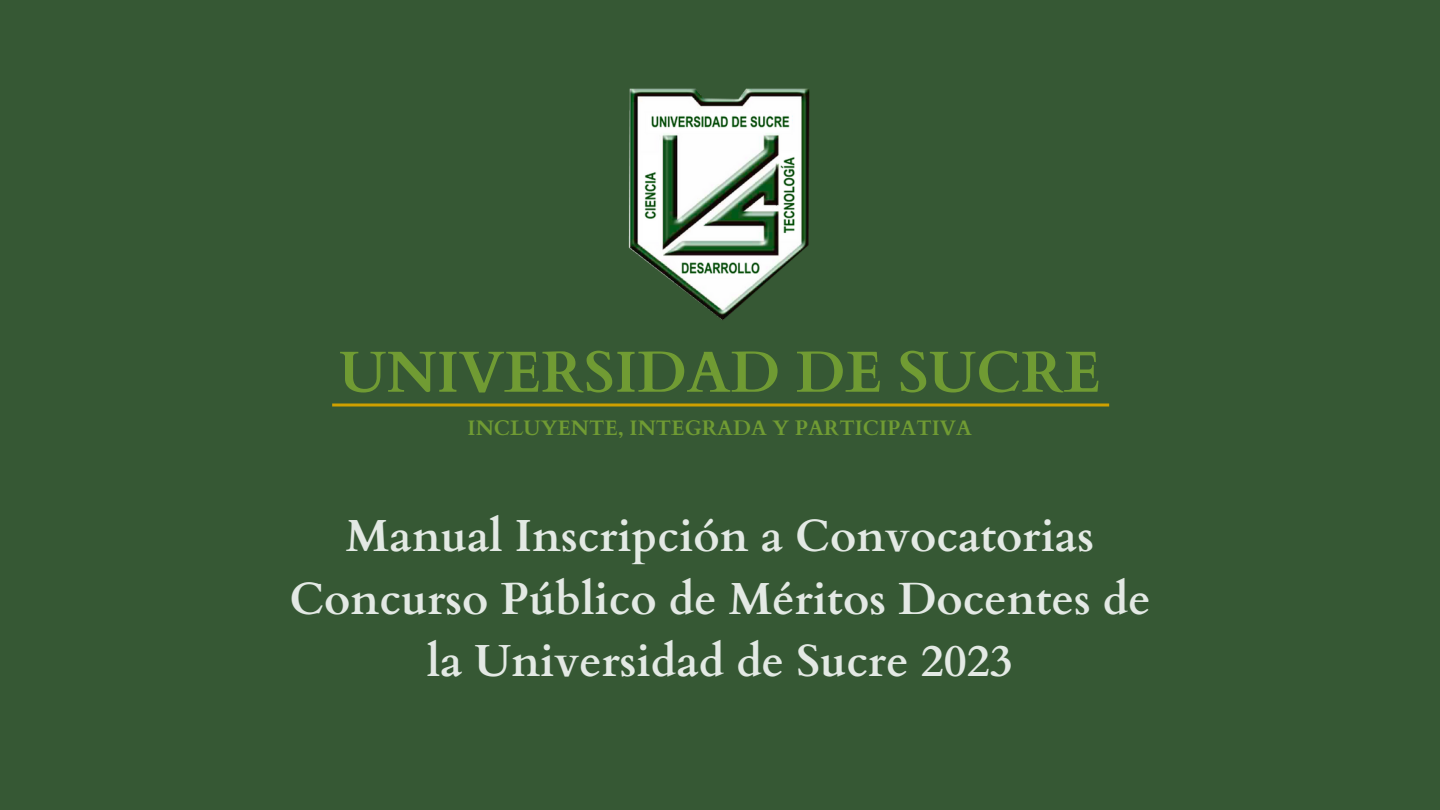
<style>
.page{position:relative;width:1440px;height:810px;background:#365834}
.page>*{position:absolute;margin:0;border:0;box-sizing:border-box;transform-origin:0 0}
.t1{font:700 58px "Cardo";color:#709b33}
.t2{font:700 45px/62.2px "Cardo";color:#e3e9e4;text-align:center}
.t3{font:700 21px "Cardo";color:#709b33}
</style>
<div class="page">
<img style="left:628px;top:88px;width:182px;height:232px">
<hr style="left:332px;top:404px;width:777px;height:2px;background:#cfa000">
<p class="t1" style="left:339px;top:334px;width:763px">UNIVERSIDAD DE SUCRE</p>
<p class="t3" style="left:468px;top:414px;width:506px">INCLUYENTE, INTEGRADA Y PARTICIPATIVA</p>
<p class="t2" style="left:289px;top:506px;width:863px">Manual Inscripción a Convocatorias<br>Concurso Público de Méritos Docentes de la Universidad de Sucre 2023</p>
</div>
